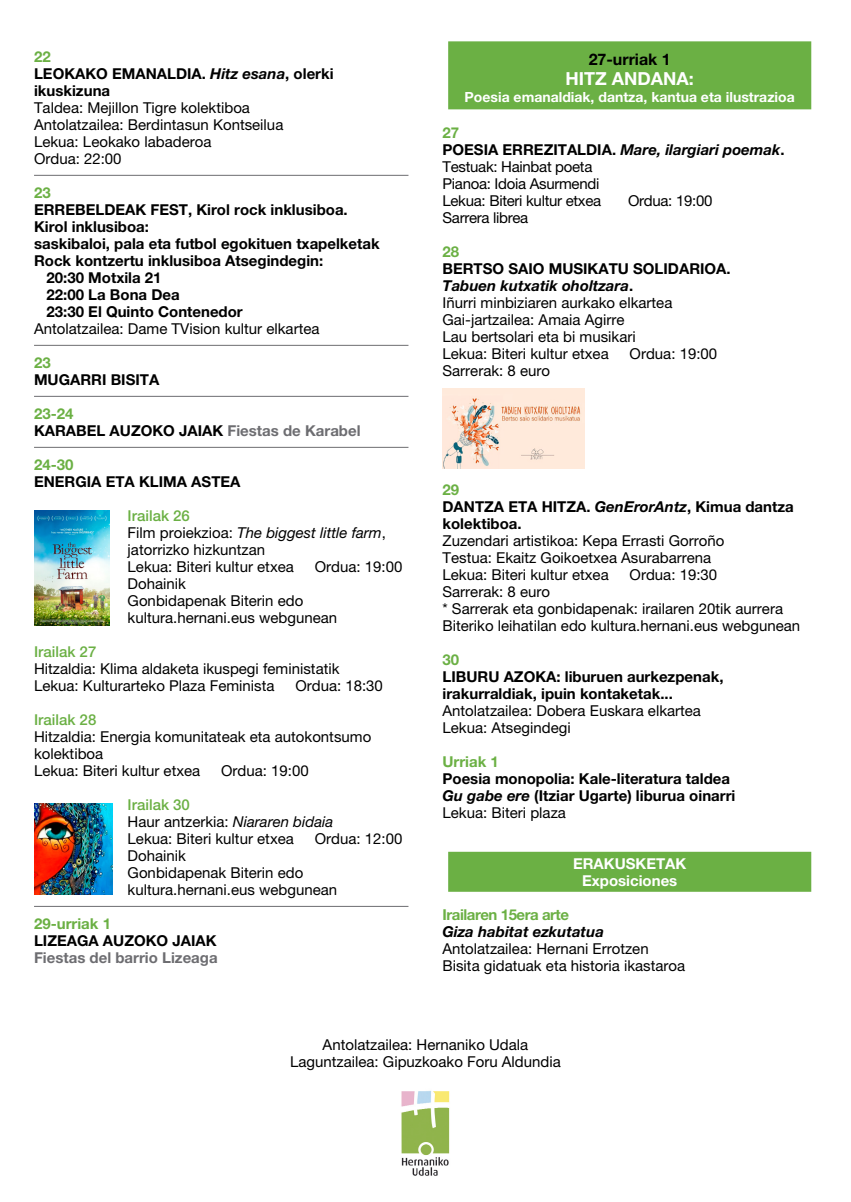
<style>
.page{position:relative;width:851px;height:1202px;background:#fff}
.page>*{position:absolute;margin:0;border:0;box-sizing:border-box;transform-origin:0 0}
.t1{font:700 18px "Helvetica Neue LT Std";color:#fff}
.t2{font:700 16px "Helvetica Neue LT Std";color:#000}
.data_kultural{font:15px/17px "Helvetica Neue LT Std";color:#000}
.t3{font:700 15px/17px "Helvetica Neue LT Std";color:#000}
.data_kultural-2{font:15px/17px "Helvetica Neue LT Std";letter-spacing:-.02em;color:#000}
.atal_kultural{font:15px/17px "Helvetica Neue LT Std";color:#000;text-align:center}
.t4{font:700 15px/17px "Helvetica Neue LT Std";color:#6d6d71}
.t5{font:700 15px/17px "Helvetica Neue LT Std";color:#fff;text-align:center}
.t6{font:700 15px "Helvetica Neue LT Std";color:#6bb044}
.t7{font:700 14px "Helvetica Neue LT Std";color:#fff}
.s1{font-weight:700;color:#6bb044}
.s2{font-weight:700}
.s3{font-weight:700;font-style:italic}
.s4{color:#6bb044}
.s5{color:#6d6d71}
.s6{font-weight:500;color:#6bb044}
.s7{font-style:italic}
.s8{color:#000}
.s9{font-weight:400}
</style>
<div class="page">
<hr style="left:34px;top:175px;width:374px;height:1px;background:#6d6d71">
<hr style="left:34px;top:345px;width:374px;height:1px;background:#6d6d71">
<hr style="left:34px;top:396px;width:374px;height:1px;background:#6d6d71">
<hr style="left:34px;top:447px;width:374px;height:1px;background:#6d6d71">
<hr style="left:34px;top:906px;width:374px;height:1px;background:#6d6d71">
<div style="left:448px;top:41px;width:363px;height:68px;background:#6bb044"></div>
<div style="left:448px;top:852px;width:363px;height:40px;background:#6bb044"></div>
<img style="left:401px;top:1091px;width:49px;height:85px">
<img style="left:34px;top:510px;width:75px;height:115px">
<img style="left:442px;top:388px;width:142px;height:80px">
<img style="left:34px;top:803px;width:78px;height:91px">
<p class="data_kultural" style="left:34px;top:48px;width:301px"><span class="s1">22<br></span><span class="s2">LEOKAKO EMANALDIA.</span> <span class="s3">Hitz esana</span><span class="s2">, olerki ikuskizuna<br></span>Taldea: Mejillon Tigre kolektiboa<br>Antolatzailea: Berdintasun Kontseilua<br>Lekua: Leokako labaderoa<br>Ordua: 22:00</p>
<p class="t6" style="left:34px;top:183px;width:18px">23</p>
<p class="t3" style="left:34px;top:201px;width:315px">ERREBELDEAK FEST, Kirol rock inklusiboa.</p>
<p class="t3" style="left:34px;top:218px;width:116px">Kirol inklusiboa:</p>
<p class="t3" style="left:34px;top:235px;width:347px">saskibaloi, pala eta futbol egokituen txapelketak</p>
<p class="t3" style="left:34px;top:252px;width:291px">Rock kontzertu inklusiboa Atsegindegin:</p>
<p class="t3" style="left:47px;top:269px;width:117px">20:30 Motxila 21</p>
<p class="t3" style="left:47px;top:286px;width:135px">22:00 La Bona Dea</p>
<p class="t3" style="left:47px;top:303px;width:198px">23:30 El Quinto Contenedor</p>
<p class="data_kultural" style="left:34px;top:320px;width:287px">Antolatzailea: Dame TVision kultur elkartea</p>
<p class="t3" style="left:34px;top:354px;width:127px"><span class="s4">23<br></span>MUGARRI BISITA</p>
<p class="t3" style="left:34px;top:405px;width:328px"><span class="s4">23-24<br></span>KARABEL AUZOKO JAIAK <span class="s5">Fiestas de Karabel</span></p>
<p class="t3" style="left:34px;top:456px;width:208px"><span class="s4">24-30<br></span>ENERGIA ETA KLIMA ASTEA</p>
<p class="data_kultural" style="left:128px;top:507px;width:260px"><span class="s6">Irailak 26<br></span>Film proiekzioa: <span class="s7">The biggest little farm</span>, jatorrizko hizkuntzan<br>Lekua: Biteri kultur etxea</p>
<p class="data_kultural" style="left:315px;top:558px;width:89px">Ordua: 19:00</p>
<p class="data_kultural" style="left:128px;top:575px;width:211px">Dohainik<br>Gonbidapenak Biterin edo kultura.hernani.eus webgunean</p>
<p class="data_kultural" style="left:34px;top:643px;width:307px"><span class="s6">Irailak 27<br></span>Hitzaldia: Klima aldaketa ikuspegi feministatik<br>Lekua: Kulturarteko Plaza Feminista</p>
<p class="data_kultural" style="left:295px;top:677px;width:89px">Ordua: 18:30</p>
<p class="data_kultural" style="left:34px;top:711px;width:339px"><span class="s6">Irailak 28<br></span>Hitzaldia: Energia komunitateak eta autokontsumo kolektiboa<br>Lekua: Biteri kultur etxea</p>
<p class="data_kultural" style="left:221px;top:762px;width:89px">Ordua: 19:00</p>
<p class="data_kultural" style="left:128px;top:796px;width:207px"><span class="s6">Irailak 30<br></span>Haur antzerkia: <span class="s7">Niararen bidaia<br></span>Lekua: Biteri kultur etxea</p>
<p class="data_kultural" style="left:315px;top:830px;width:89px">Ordua: 12:00</p>
<p class="data_kultural" style="left:128px;top:847px;width:211px">Dohainik<br>Gonbidapenak Biterin edo kultura.hernani.eus webgunean</p>
<p class="t4" style="left:34px;top:915px;width:185px"><span class="s4">29-urriak 1<br></span><span class="s8">LIZEAGA AUZOKO JAIAK<br></span>Fiestas del barrio Lizeaga</p>
<p class="t2" style="left:588px;top:49px;width:84px">27-urriak 1</p>
<p class="t1" style="left:565px;top:67px;width:130px">HITZ ANDANA:</p>
<p class="t7" style="left:464px;top:88px;width:331px">Poesia emanaldiak, dantza, kantua eta ilustrazioa</p>
<p class="data_kultural-2" style="left:442px;top:124px;width:343px"><span class="s1">27<br></span><span class="s2">POESIA ERREZITALDIA.</span> <span class="s3">Mare, ilargiari poemak</span><span class="s2">.<br></span>Testuak: Hainbat poeta<br>Pianoa: Idoia Asurmendi</p>
<p class="data_kultural-2" style="left:442px;top:192px;width:160px">Lekua: Biteri kultur etxea</p>
<p class="data_kultural-2" style="left:628px;top:192px;width:86px">Ordua: 19:00</p>
<p class="data_kultural-2" style="left:442px;top:209px;width:87px">Sarrera librea</p>
<p class="data_kultural" style="left:442px;top:243px;width:290px"><span class="s1">28<br></span><span class="s2">BERTSO SAIO MUSIKATU SOLIDARIOA.<br></span><span class="s3">Tabuen kutxatik oholtzara</span><span class="s2">.<br></span>Iñurri minbiziaren aurkako elkartea<br>Gai-jartzailea: Amaia Agirre<br>Lau bertsolari eta bi musikari<br>Lekua: Biteri kultur etxea</p>
<p class="data_kultural" style="left:629px;top:345px;width:89px">Ordua: 19:00</p>
<p class="data_kultural" style="left:442px;top:362px;width:109px">Sarrerak: 8 euro</p>
<p class="data_kultural" style="left:442px;top:481px;width:353px"><span class="s1">29<br></span><span class="s2">DANTZA ETA HITZA.</span> <span class="s3">GenErorAntz</span><span class="s2">, Kimua dantza kolektiboa.<br></span>Zuzendari artistikoa: Kepa Errasti Gorroño<br>Testua: Ekaitz Goikoetxea Asurabarrena<br>Lekua: Biteri kultur etxea</p>
<p class="data_kultural" style="left:629px;top:566px;width:89px">Ordua: 19:30</p>
<p class="data_kultural" style="left:442px;top:583px;width:359px">Sarrerak: 8 euro<br>* Sarrerak eta gonbidapenak: irailaren 20tik aurrera<br>Biteriko leihatilan edo kultura.hernani.eus webgunean</p>
<p class="t3" style="left:442px;top:651px;width:282px"><span class="s4">30<br></span>LIBURU AZOKA: liburuen aurkezpenak, irakurraldiak, ipuin kontaketak...<br><span class="s9">Antolatzailea: Dobera Euskara elkartea</span></p>
<p class="data_kultural" style="left:442px;top:719px;width:130px">Lekua: Atsegindegi</p>
<p class="t3" style="left:442px;top:753px;width:294px"><span class="s4">Urriak 1<br></span>Poesia monopolia: Kale-literatura taldea<br><span class="s7">Gu gabe ere</span> (Itziar Ugarte) liburua oinarri<br><span class="s9">Lekua: Biteri plaza</span></p>
<p class="t5" style="left:573px;top:855px;width:115px">ERAKUSKETAK<br>Exposiciones</p>
<p class="data_kultural" style="left:442px;top:906px;width:244px"><span class="s1">Irailaren 15era arte<br></span><span class="s3">Giza habitat ezkutatua<br></span>Antolatzailea: Hernani Errotzen<br>Bisita gidatuak eta historia ikastaroa</p>
<p class="atal_kultural" style="left:290px;top:1036px;width:272px">Antolatzailea: Hernaniko Udala<br>Laguntzailea: Gipuzkoako Foru Aldundia</p>
</div>
